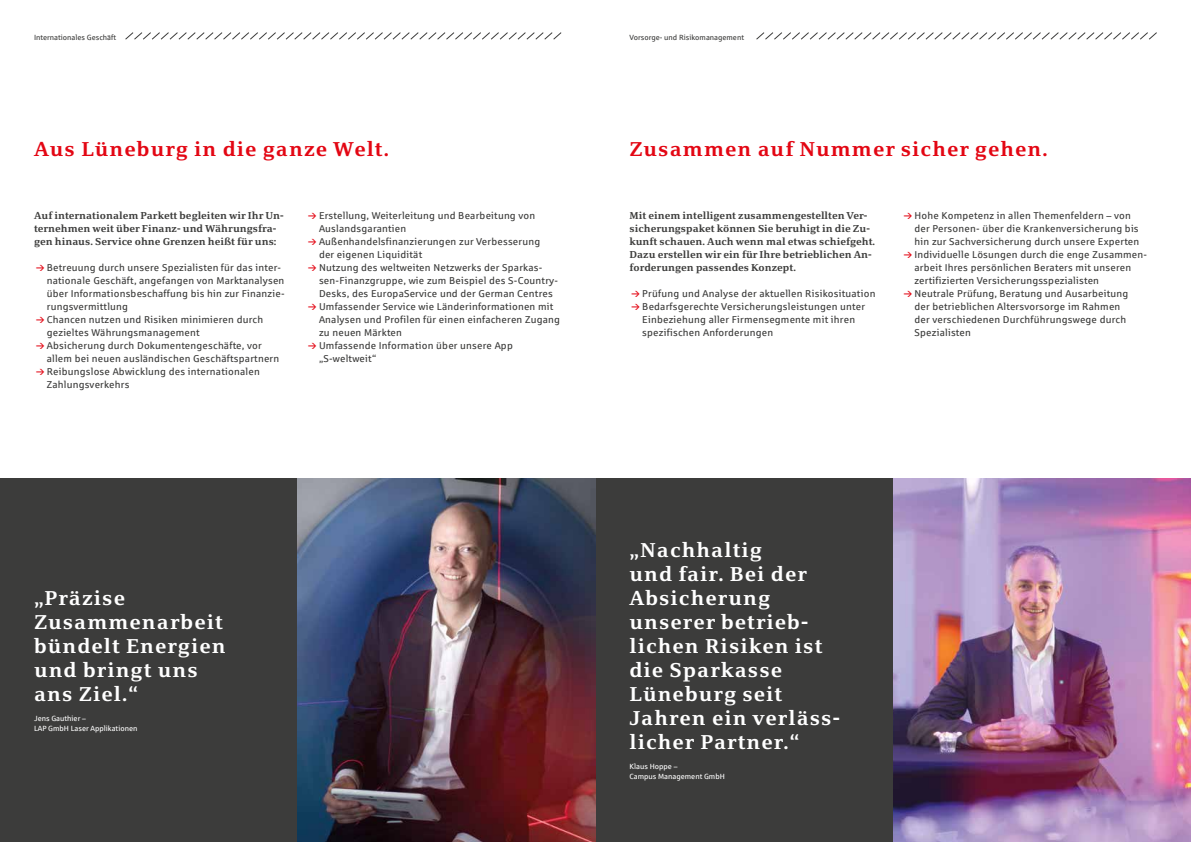
<style>
.page{position:relative;width:1191px;height:842px;background:#fff}
.page>*{position:absolute;margin:0;border:0;box-sizing:border-box;transform-origin:0 0}
.t1{font:700 20px/24px "Sparkasse Serif";letter-spacing:.05em;color:#fff}
.t2{font:700 20px "Sparkasse Serif";letter-spacing:.05em;color:#e30613}
.t3{font:10px/13px "Sparkasse Rg";letter-spacing:.02em;color:#3c3c3b}
.t4{font:700 10px/13px "Sparkasse Serif";color:#3c3c3b}
.t5{font:7.5px/10px "Sparkasse Rg";color:#fff}
.t6{font:7.5px "Sparkasse Rg";color:#3c3c3b}
</style>
<div class="page">
<img style="left:893px;top:478px;width:298px;height:364px">
<svg style="left:125px;top:32px;width:437px;height:8px"></svg>
<svg style="left:756px;top:32px;width:401px;height:8px"></svg>
<div style="left:0;top:478px;width:298px;height:364px;background:#3c3c3b"></div>
<div style="left:595px;top:478px;width:298px;height:364px;background:#3c3c3b"></div>
<img style="left:298px;top:478px;width:297px;height:364px">
<p class="t6" style="left:34px;top:32px;width:84px">Internationales Geschäft</p>
<p class="t6" style="left:629px;top:32px;width:116px">Vorsorge- und Risikomanagement</p>
<h1 class="t2" style="left:34px;top:136px;width:356px">Aus Lüneburg in die ganze Welt.</h1>
<h1 class="t2" style="left:629px;top:136px;width:419px">Zusammen auf Nummer sicher gehen.</h1>
<p class="t4" style="left:34px;top:208px;width:251px">Auf internationalem Parkett begleiten wir Ihr Un&shy;ternehmen weit über Finanz- und Währungsfra&shy;gen hinaus. Service ohne Grenzen heißt für uns:</p>
<p class="t3" style="left:47px;top:260px;width:239px">Betreuung durch unsere Spezialisten für das inter&shy;nationale Geschäft, angefangen von Marktanalysen über Informationsbeschaffung bis hin zur Finanzie&shy;rungsvermittlung<br>Chancen nutzen und Risiken minimieren durch gezieltes Währungsmanagement<br>Absicherung durch Dokumentengeschäfte, vor allem bei neuen ausländischen Geschäftspartnern Reibungslose Abwicklung des internationalen Zahlungsverkehrs</p>
<p class="t3" style="left:319px;top:208px;width:242px">Erstellung, Weiterleitung und Bearbeitung von Auslandsgarantien<br>Außenhandelsfinanzierungen zur Verbesserung<br>der eigenen Liquidität<br>Nutzung des weltweiten Netzwerks der Sparkas&shy;sen-Finanzgruppe, wie zum Beispiel des S-Country-Desks, des EuropaService und der German Centres Umfassender Service wie Länderinformationen mit Analysen und Profilen für einen einfacheren Zugang zu neuen Märkten<br>Umfassende Information über unsere App „S-weltweit“</p>
<p class="t4" style="left:629px;top:208px;width:247px">Mit einem intelligent zusammengestellten Ver&shy;sicherungspaket können Sie beruhigt in die Zu&shy;kunft schauen. Auch wenn mal etwas schiefgeht.<br>Dazu erstellen wir ein für Ihre betrieblichen An&shy;forderungen passendes Konzept.</p>
<p class="t3" style="left:642px;top:286px;width:235px">Prüfung und Analyse der aktuellen Risikosituation Bedarfsgerechte Versicherungsleistungen unter Einbeziehung aller Firmensegmente mit ihren spezifischen Anforderungen</p>
<p class="t3" style="left:914px;top:208px;width:234px">Hohe Kompetenz in allen Themenfeldern – von der Personen- über die Krankenversicherung bis hin zur Sachversicherung durch unsere Experten Individuelle Lösungen durch die enge Zusammen&shy;arbeit Ihres persönlichen Beraters mit unseren zertifizierten Versicherungsspezialisten<br>Neutrale Prüfung, Beratung und Ausarbeitung<br>der betrieblichen Altersvorsorge im Rahmen<br>der verschiedenen Durchführungswege durch Spezialisten</p>
<h1 class="t1" style="left:34px;top:585px;width:193px">„Präzise<br>Zusammenarbeit bündelt Energien und bringt uns ans Ziel.“</h1>
<p class="t5" style="left:34px;top:713px;width:105px">Jens Gauthier –<br>LAP GmbH Laser Applikationen</p>
<h1 class="t1" style="left:629px;top:537px;width:212px">„Nachhaltig<br>und fair. Bei der<br>Absicherung unserer betrieb&shy;lichen Risiken ist die Sparkasse<br>Lüneburg seit<br>Jahren ein verläss&shy;licher Partner.“</h1>
<p class="t5" style="left:629px;top:761px;width:97px">Klaus Hoppe –<br>Campus Management GmbH</p>
</div>
